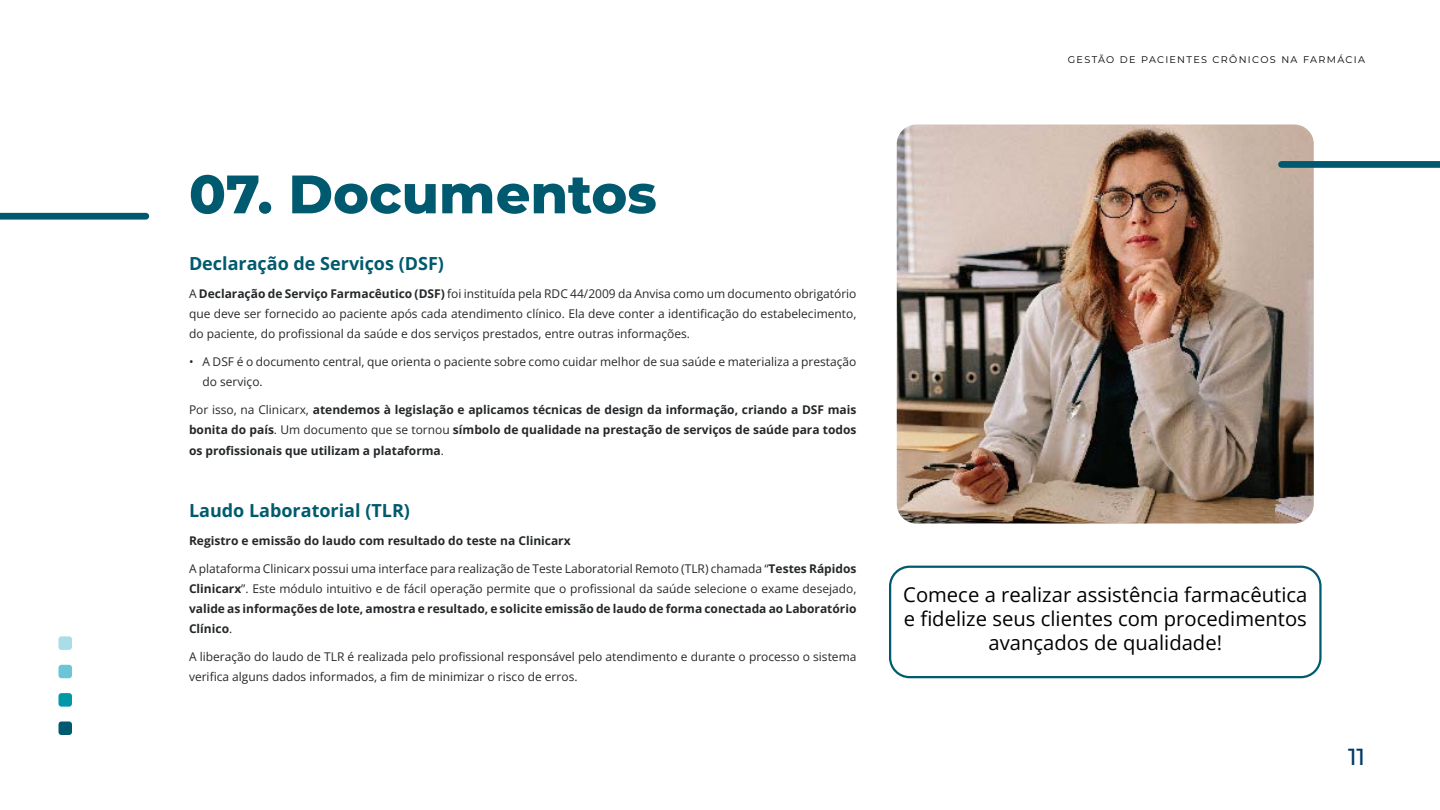
<style>
.page{position:relative;width:1440px;height:810px;background:#fff}
.page>*{position:absolute;margin:0;border:0;box-sizing:border-box;transform-origin:0 0}
.t1{font:800 54px "Montserrat";color:#005a6f}
.t2{font:500 23.25px "Montserrat";color:#013a66}
.t3{font:20.25px/24.3px "Open Sans";color:#000;text-align:center}
.t4{font:700 18px "Open Sans";color:#005a6e}
.t5{font:12px/20.2px "Open Sans";color:#25282a;text-align:justify}
.t6{font:700 12px/20.2px "Open Sans";color:#25282a;text-align:justify}
.t7{font:9.68px "Montserrat";letter-spacing:.14em;color:#000}
.s1{font-weight:700}
.s2{font-weight:400}
</style>
<div class="page">
<div style="left:58px;top:722px;width:14px;height:13px;background:#005a6f;border-radius:3px"></div>
<div style="left:58px;top:693px;width:14px;height:14px;background:#0097a9;border-radius:3px"></div>
<div style="left:58px;top:665px;width:14px;height:13px;background:#6ac5d6;border-radius:3px"></div>
<div style="left:58px;top:636px;width:14px;height:14px;background:#a9dde7;border-radius:3px"></div>
<div style="left:0;top:213px;width:146px;height:7px;background:#005a6f"></div>
<div style="left:889px;top:566px;width:433px;height:112px;border:2px solid #005a6f;border-radius:20px"></div>
<img style="left:897px;top:124px;width:417px;height:400px">
<div style="left:1282px;top:161px;width:158px;height:7px;background:#005a6f"></div>
<h1 class="t1" style="left:189px;top:155px;width:469px">07. Documentos</h1>
<h3 class="t4" style="left:189px;top:251px;width:257px">Declaração de Serviços (DSF)</h3>
<p class="t5" style="left:189px;top:283px;width:669px">A <span class="s1">Declaração de Serviço Farmacêutico (DSF)</span> foi instituída pela RDC 44/2009 da Anvisa como um documento obrigatório que deve ser fornecido ao paciente após cada atendimento clínico. Ela deve conter a identificação do estabelecimento, do paciente, do profissional da saúde e dos serviços prestados, entre outras informações.</p>
<p class="t5" style="left:202px;top:351px;width:656px;text-indent:-14px">• A DSF é o documento central, que orienta o paciente sobre como cuidar melhor de sua saúde e materializa a prestação do serviço.</p>
<p class="t6" style="left:189px;top:399px;width:669px"><span class="s2">Por isso, na Clinicarx,</span> atendemos à legislação e aplicamos técnicas de design da informação, criando a DSF mais bonita do país<span class="s2">. Um documento que se tornou</span> símbolo de qualidade na prestação de serviços de saúde para todos os profissionais que utilizam a plataforma<span class="s2">.</span></p>
<h3 class="t4" style="left:189px;top:498px;width:223px">Laudo Laboratorial (TLR)</h3>
<p class="t6" style="left:189px;top:530px;width:383px">Registro e emissão do laudo com resultado do teste na Clinicarx</p>
<p class="t5" style="left:189px;top:558px;width:669px">A plataforma Clinicarx possui uma interface para realização de Teste Laboratorial Remoto (TLR) chamada “<span class="s1">Testes Rápidos Clinicarx</span>”. Este módulo intuitivo e de fácil operação permite que o profissional da saúde selecione o exame desejado, <span class="s1">valide as informações de lote, amostra e resultado, e solicite emissão de laudo de forma conectada ao Laboratório Clínico</span>.</p>
<p class="t5" style="left:189px;top:646px;width:669px">A liberação do laudo de TLR é realizada pelo profissional responsável pelo atendimento e durante o processo o sistema verifica alguns dados informados, a fim de minimizar o risco de erros.</p>
<p class="t7" style="left:1068px;top:53px;width:299px">GESTÃO DE PACIENTES CRÔNICOS NA FARMÁCIA</p>
<h3 class="t3" style="left:903px;top:582px;width:406px">Comece a realizar assistência farmacêutica e fidelize seus clientes com procedimentos avançados de qualidade!</h3>
<h2 class="t2" style="left:1348px;top:741px;width:18px">11</h2>
</div>
